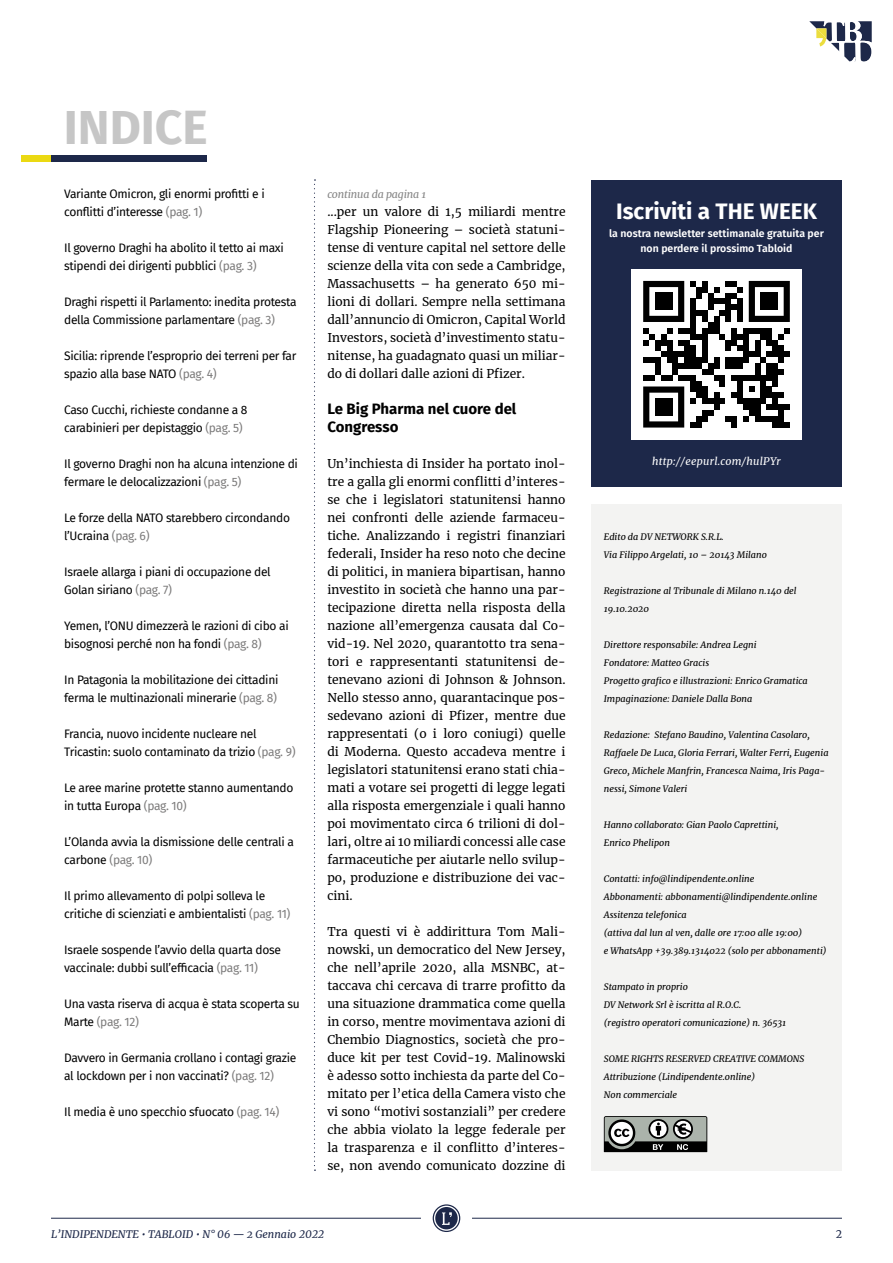
<style>
.page{position:relative;width:893px;height:1263px;background:#fff}
.page>*{position:absolute;margin:0;border:0;box-sizing:border-box;transform-origin:0 0}
.t1{font:700 48px "Fira Sans";color:#c6c6c6}
.t2{font:700 22.5px "Fira Sans";color:#fff}
.t3{font:700 15px/18px "Fira Sans";color:#000}
.t4{font:12px/18px "Merriweather";color:#000;text-align:justify}
.t5{font:12px/18px "Fira Sans";letter-spacing:-.025em;color:#000}
.t6{font:600 10.5px/15px "Fira Sans";color:#fff;text-align:center}
.t7{font:italic 10.5px "Merriweather";color:#1d2849}
.t8{font:italic 10.5px "Merriweather";letter-spacing:.025em;color:#fff}
.t9{font:italic 10.5px "Merriweather";letter-spacing:-.015em;color:#878787}
.t10{font:10.5px "Merriweather";color:#1d2849}
.t11{font:italic 9px/18px "Merriweather";color:#000}
.s1{color:#7c7b7b}
</style>
<div class="page">
<hr style="left:51px;top:1218px;width:370px;height:1px;background:#1d2849">
<hr style="left:472px;top:1218px;width:370px;height:1px;background:#1d2849">
<svg style="left:433px;top:1204px;width:27px;height:28px"></svg>
<svg style="left:809px;top:21px;width:63px;height:41px"></svg>
<div style="left:591px;top:504px;width:251px;height:666px;background:#f3f3f2"></div>
<div style="left:21px;top:156px;width:30px;height:6px;background:#ebd912"></div>
<div style="left:51px;top:156px;width:155px;height:6px;background:#1d2849"></div>
<svg style="left:314px;top:179px;width:1px;height:992px"></svg>
<svg style="left:604px;top:1116px;width:103px;height:36px"></svg>
<div style="left:591px;top:180px;width:251px;height:306px;background:#1d2849"></div>
<div style="left:631px;top:269px;width:170px;height:170px;background:#fff"></div>
<svg style="left:643px;top:281px;width:147px;height:147px"></svg>
<div style="left:655px;top:293px;width:17px;height:17px;background:#000"></div>
<div style="left:760px;top:293px;width:18px;height:17px;background:#000"></div>
<div style="left:655px;top:398px;width:17px;height:18px;background:#000"></div>
<h1 class="t1" style="left:64px;top:87px;width:146px">INDICE</h1>
<p class="t5" style="left:64px;top:184px;width:202px">Variante Omicron, gli enormi profitti e i conflitti d’interesse <span class="s1">(pag. 1)</span></p>
<p class="t5" style="left:64px;top:238px;width:221px">Il governo Draghi ha abolito il tetto ai maxi stipendi dei dirigenti pubblici <span class="s1">(pag. 3)</span></p>
<p class="t5" style="left:64px;top:292px;width:234px">Draghi rispetti il Parlamento: inedita protesta della Commissione parlamentare <span class="s1">(pag. 3)</span></p>
<p class="t5" style="left:64px;top:346px;width:234px">Sicilia: riprende l’esproprio dei terreni per far spazio alla base NATO <span class="s1">(pag. 4)</span></p>
<p class="t5" style="left:64px;top:400px;width:185px">Caso Cucchi, richieste condanne a 8 carabinieri per depistaggio <span class="s1">(pag. 5)</span></p>
<p class="t5" style="left:64px;top:454px;width:235px">Il governo Draghi non ha alcuna intenzione di fermare le delocalizzazioni <span class="s1">(pag. 5)</span></p>
<p class="t5" style="left:64px;top:508px;width:227px">Le forze della NATO starebbero circondando l’Ucraina <span class="s1">(pag. 6)</span></p>
<p class="t5" style="left:64px;top:562px;width:208px">Israele allarga i piani di occupazione del<br>Golan siriano <span class="s1">(pag. 7)</span></p>
<p class="t5" style="left:64px;top:616px;width:226px">Yemen, l’ONU dimezzerà le razioni di cibo ai bisognosi perché non ha fondi <span class="s1">(pag. 8)</span></p>
<p class="t5" style="left:64px;top:670px;width:216px">In Patagonia la mobilitazione dei cittadini ferma le multinazionali minerarie <span class="s1">(pag. 8)</span></p>
<p class="t5" style="left:64px;top:724px;width:233px">Francia, nuovo incidente nucleare nel<br>Tricastin: suolo contaminato da trizio <span class="s1">(pag. 9)</span></p>
<p class="t5" style="left:64px;top:778px;width:231px">Le aree marine protette stanno aumentando in tutta Europa <span class="s1">(pag. 10)</span></p>
<p class="t5" style="left:64px;top:832px;width:231px">L’Olanda avvia la dismissione delle centrali a carbone <span class="s1">(pag. 10)</span></p>
<p class="t5" style="left:64px;top:886px;width:228px">Il primo allevamento di polpi solleva le critiche di scienziati e ambientalisti <span class="s1">(pag. 11)</span></p>
<p class="t5" style="left:64px;top:940px;width:218px">Israele sospende l’avvio della quarta dose vaccinale: dubbi sull’efficacia <span class="s1">(pag. 11)</span></p>
<p class="t5" style="left:64px;top:994px;width:237px">Una vasta riserva di acqua è stata scoperta su<br>Marte <span class="s1">(pag. 12)</span></p>
<p class="t5" style="left:64px;top:1048px;width:234px">Davvero in Germania crollano i contagi grazie al lockdown per i non vaccinati? <span class="s1">(pag. 12)</span></p>
<p class="t5" style="left:64px;top:1102px;width:217px">Il media è uno specchio sfuocato <span class="s1">(pag. 14)</span></p>
<p class="t9" style="left:327px;top:187px;width:100px">continua da pagina 1</p>
<p class="t4" style="left:327px;top:202px;width:240px">...per un valore di 1,5 miliardi mentre Flagship Pioneering – società statuni&shy;tense di venture capital nel settore delle scienze della vita con sede a Cambridge, Massachusetts – ha generato 650 mi&shy;lioni di dollari. Sempre nella settimana dall’annuncio di Omicron, Capital World Investors, società d’investimento statu&shy;nitense, ha guadagnato quasi un miliar&shy;do di dollari dalle azioni di Pfizer.</p>
<p class="t3" style="left:327px;top:399px;width:190px">Le Big Pharma nel cuore del<br>Congresso</p>
<p class="t4" style="left:327px;top:454px;width:240px">Un’inchiesta di Insider ha portato inol&shy;tre a galla gli enormi conflitti d’interes&shy;se che i legislatori statunitensi hanno nei confronti delle aziende farmaceu&shy;tiche. Analizzando i registri finanziari federali, Insider ha reso noto che decine di politici, in maniera bipartisan, hanno investito in società che hanno una par&shy;tecipazione diretta nella risposta della nazione all’emergenza causata dal Co&shy;vid-19. Nel 2020, quarantotto tra sena&shy;tori e rappresentanti statunitensi de&shy;tenevano azioni di Johnson &amp; Johnson.<br>Nello stesso anno, quarantacinque pos&shy;sedevano azioni di Pfizer, mentre due rappresentati (o i loro coniugi) quelle di Moderna. Questo accadeva mentre i legislatori statunitensi erano stati chia&shy;mati a votare sei progetti di legge legati alla risposta emergenziale i quali hanno poi movimentato circa 6 trilioni di dol&shy;lari, oltre ai 10 miliardi concessi alle case farmaceutiche per aiutarle nello svilup&shy;po, produzione e distribuzione dei vac&shy;cini.</p>
<p class="t4" style="left:327px;top:922px;width:240px">Tra questi vi è addirittura Tom Mali&shy;nowski, un democratico del New Jersey, che nell’aprile 2020, alla MSNBC, at&shy;taccava chi cercava di trarre profitto da una situazione drammatica come quella in corso, mentre movimentava azioni di Chembio Diagnostics, società che pro&shy;duce kit per test Covid-19. Malinowski è adesso sotto inchiesta da parte del Co&shy;mitato per l’etica della Camera visto che vi sono “motivi sostanziali” per credere che abbia violato la legge federale per la trasparenza e il conflitto d’interes&shy;se, non avendo comunicato dozzine di</p>
<h2 class="t2" style="left:616px;top:192px;width:202px">Iscriviti a THE WEEK</h2>
<p class="t6" style="left:609px;top:225px;width:216px">la nostra newsletter settimanale gratuita per non perdere il prossimo Tabloid</p>
<p class="t8" style="left:652px;top:454px;width:130px">http://eepurl.com/hulPYr</p>
<p class="t11" style="left:604px;top:528px;width:165px">Edito da DV NETWORK S.R.L.<br>Via Filippo Argelati, 10 – 20143 Milano</p>
<p class="t11" style="left:604px;top:582px;width:194px">Registrazione al Tribunale di Milano n.140 del<br>19.10.2020</p>
<p class="t11" style="left:604px;top:636px;width:205px">Direttore responsabile: Andrea Legni<br>Fondatore: Matteo Gracis<br>Progetto grafico e illustrazioni: Enrico Gramatica Impaginazione: Daniele Dalla Bona</p>
<p class="t11" style="left:604px;top:726px;width:226px">Redazione: Stefano Baudino, Valentina Casolaro, Raffaele De Luca, Gloria Ferrari, Walter Ferri, Eugenia Greco, Michele Manfrin, Francesca Naima, Iris Paga&shy;nessi, Simone Valeri</p>
<p class="t11" style="left:604px;top:816px;width:176px">Hanno collaborato: Gian Paolo Caprettini,<br>Enrico Phelipon</p>
<p class="t11" style="left:604px;top:870px;width:224px">Contatti: info@lindipendente.online<br>Abbonamenti: abbonamenti@lindipendente.online Assitenza telefonica<br>(attiva dal lun al ven, dalle ore 17:00 alle 19:00)<br>e WhatsApp +39.389.1314022 (solo per abbonamenti)</p>
<p class="t11" style="left:604px;top:978px;width:184px">Stampato in proprio<br>DV Network Srl è iscritta al R.O.C.<br>(registro operatori comunicazione) n. 36531</p>
<p class="t11" style="left:604px;top:1050px;width:202px">SOME RIGHTS RESERVED CREATIVE COMMONS<br>Attribuzione (Lindipendente.online)<br>Non commerciale</p>
<p class="t7" style="left:51px;top:1227px;width:275px">L’INDIPENDENTE • TABLOID • N° 06 — 2 Gennaio 2022</p>
<p class="t10" style="left:836px;top:1227px;width:8px">2</p>
</div>
